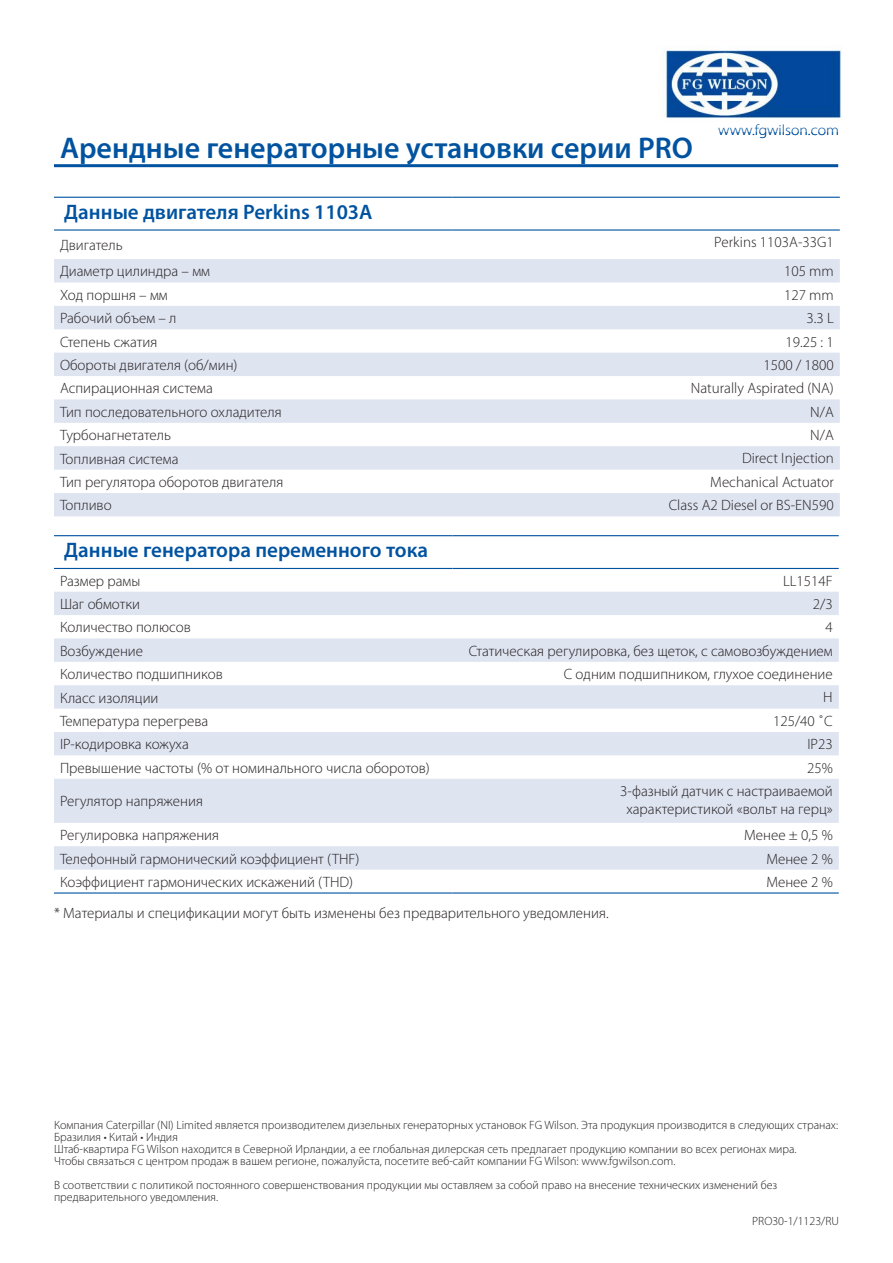
<style>
.page{position:relative;width:893px;height:1263px;background:#fff}
.page>*{position:absolute;margin:0;border:0;box-sizing:border-box;transform-origin:0 0}
.t1{font:600 30px "Myriad Pro";color:#0153a0}
._6_-_Table_Title{font:600 21px "Myriad Pro";color:#0153a0}
._7__Table_Text{font:300 15px/18px "Myriad Pro";color:#231f20;text-align:center}
.t2{font:300 15px "Myriad Pro";color:#0153a0;scale:1.05 1}
.t3{font:300 12px/12px "Myriad Pro";color:#231f20}
</style>
<div class="page">
<hr style="left:54px;top:164px;width:784px;height:3px;background:#0153a0">
<img style="left:663px;top:50px;width:179px;height:68px">
<svg style="left:54px;top:259px;width:786px;height:257px;fill:#dfe4f1"></svg>
<hr style="left:54px;top:197px;width:398px;height:1px;background:#0153a0">
<hr style="left:452px;top:197px;width:388px;height:1px;background:#0153a0">
<hr style="left:54px;top:229px;width:398px;height:2px;background:#0153a0">
<hr style="left:452px;top:229px;width:388px;height:2px;background:#0153a0">
<svg style="left:54px;top:592px;width:785px;height:278px;fill:#dfe4f1"></svg>
<hr style="left:54px;top:535px;width:398px;height:1px;background:#0153a0">
<hr style="left:452px;top:535px;width:387px;height:1px;background:#0153a0">
<hr style="left:54px;top:568px;width:398px;height:1px;background:#0153a0">
<hr style="left:452px;top:568px;width:387px;height:1px;background:#0153a0">
<hr style="left:54px;top:892px;width:398px;height:1px;background:#0153a0">
<hr style="left:452px;top:892px;width:387px;height:1px;background:#0153a0">
<h1 class="t1" style="left:60px;top:129px;width:634px">Арендные генераторные установки серии PRO</h1>
<p class="t2" style="left:718px;top:121px;width:117px">www.fgwilson.com</p>
<p class="_6_-_Table_Title" style="left:64px;top:199px;width:310px">Данные двигателя Perkins 1103A</p>
<p class="_7__Table_Text" style="left:60px;top:236px;width:64px">Двигатель</p>
<p class="_7__Table_Text" style="left:714px;top:233px;width:121px">Perkins 1103A-33G1</p>
<p class="_7__Table_Text" style="left:60px;top:263px;width:152px">Диаметр цилиндра – мм</p>
<p class="_7__Table_Text" style="left:784px;top:263px;width:51px">105 mm</p>
<p class="_7__Table_Text" style="left:60px;top:286px;width:109px">Ход поршня – мм</p>
<p class="_7__Table_Text" style="left:784px;top:286px;width:51px">127 mm</p>
<p class="_7__Table_Text" style="left:60px;top:309px;width:118px">Рабочий объем – л</p>
<p class="_7__Table_Text" style="left:807px;top:309px;width:29px">3.3 L</p>
<p class="_7__Table_Text" style="left:60px;top:333px;width:99px">Степень сжатия</p>
<p class="_7__Table_Text" style="left:785px;top:333px;width:50px">19.25 : 1</p>
<p class="_7__Table_Text" style="left:60px;top:356px;width:179px">Обороты двигателя (об/мин)</p>
<p class="_7__Table_Text" style="left:763px;top:356px;width:72px">1500 / 1800</p>
<p class="_7__Table_Text" style="left:60px;top:380px;width:154px">Аспирационная система</p>
<p class="_7__Table_Text" style="left:691px;top:379px;width:144px">Naturally Aspirated (NA)</p>
<p class="_7__Table_Text" style="left:60px;top:403px;width:223px">Тип последовательного охладителя</p>
<p class="_7__Table_Text" style="left:810px;top:403px;width:25px">N/A</p>
<p class="_7__Table_Text" style="left:60px;top:426px;width:113px">Турбонагнетатель</p>
<p class="_7__Table_Text" style="left:810px;top:426px;width:25px">N/A</p>
<p class="_7__Table_Text" style="left:60px;top:450px;width:120px">Топливная система</p>
<p class="_7__Table_Text" style="left:742px;top:450px;width:93px">Direct Injection</p>
<p class="_7__Table_Text" style="left:60px;top:473px;width:225px">Тип регулятора оборотов двигателя</p>
<p class="_7__Table_Text" style="left:710px;top:473px;width:125px">Mechanical Actuator</p>
<p class="_7__Table_Text" style="left:60px;top:496px;width:53px">Топливо</p>
<p class="_7__Table_Text" style="left:669px;top:496px;width:167px">Class A2 Diesel or BS-EN590</p>
<p class="_6_-_Table_Title" style="left:64px;top:537px;width:366px">Данные генератора переменного тока</p>
<p class="_7__Table_Text" style="left:60px;top:572px;width:82px">Размер рамы</p>
<p class="_7__Table_Text" style="left:783px;top:572px;width:51px">LL1514F</p>
<p class="_7__Table_Text" style="left:60px;top:595px;width:82px">Шаг обмотки</p>
<p class="_7__Table_Text" style="left:813px;top:595px;width:21px">2/3</p>
<p class="_7__Table_Text" style="left:60px;top:619px;width:132px">Количество полюсов</p>
<p class="_7__Table_Text" style="left:825px;top:618px;width:9px">4</p>
<p class="_7__Table_Text" style="left:60px;top:642px;width:85px">Возбуждение</p>
<p class="_7__Table_Text" style="left:469px;top:642px;width:366px">Статическая регулировка, без щеток, с самовозбуждением</p>
<p class="_7__Table_Text" style="left:60px;top:665px;width:164px">Количество подшипников</p>
<p class="_7__Table_Text" style="left:564px;top:665px;width:270px">С одним подшипником, глухое соединение</p>
<p class="_7__Table_Text" style="left:60px;top:689px;width:100px">Класс изоляции</p>
<p class="_7__Table_Text" style="left:823px;top:689px;width:11px">H</p>
<p class="_7__Table_Text" style="left:60px;top:712px;width:150px">Температура перегрева</p>
<p class="_7__Table_Text" style="left:773px;top:712px;width:61px">125/40 ˚C</p>
<p class="_7__Table_Text" style="left:60px;top:735px;width:130px">IP-кодировка кожуха</p>
<p class="_7__Table_Text" style="left:807px;top:735px;width:27px">IP23</p>
<p class="_7__Table_Text" style="left:60px;top:759px;width:371px">Превышение частоты (% от номинального числа оборотов)</p>
<p class="_7__Table_Text" style="left:807px;top:759px;width:27px">25%</p>
<p class="_7__Table_Text" style="left:60px;top:793px;width:144px">Регулятор напряжения</p>
<p class="_7__Table_Text" style="left:620px;top:782px;width:214px">3-фазный датчик с настраиваемой характеристикой «вольт на герц»</p>
<p class="_7__Table_Text" style="left:60px;top:826px;width:161px">Регулировка напряжения</p>
<p class="_7__Table_Text" style="left:744px;top:826px;width:90px">Менее ± 0,5 %</p>
<p class="_7__Table_Text" style="left:60px;top:850px;width:301px">Телефонный гармонический коэффициент (THF)</p>
<p class="_7__Table_Text" style="left:766px;top:850px;width:68px">Менее 2 %</p>
<p class="_7__Table_Text" style="left:60px;top:873px;width:295px">Коэффициент гармонических искажений (THD)</p>
<p class="_7__Table_Text" style="left:766px;top:873px;width:68px">Менее 2 %</p>
<p class="_7__Table_Text" style="left:54px;top:904px;width:556px">* Материалы и спецификации могут быть изменены без предварительного уведомления.</p>
<p class="t3" style="left:54px;top:1120px;width:786px">Компания Caterpillar (NI) Limited является производителем дизельных генераторных установок FG Wilson. Эта продукция производится в следующих странах:<br>Бразилия • Китай • Индия<br>Штаб-квартира FG Wilson находится в Северной Ирландии, а ее глобальная дилерская сеть предлагает продукцию компании во всех регионах мира.<br>Чтобы связаться с центром продаж в вашем регионе, пожалуйста, посетите веб-сайт компании FG Wilson: www.fgwilson.com.</p>
<p class="t3" style="left:54px;top:1180px;width:725px">В соответствии с политикой постоянного совершенствования продукции мы оставляем за собой право на внесение технических изменений без предварительного уведомления.</p>
<p class="t3" style="left:752px;top:1216px;width:88px">PRO30-1/1123/RU</p>
</div>
